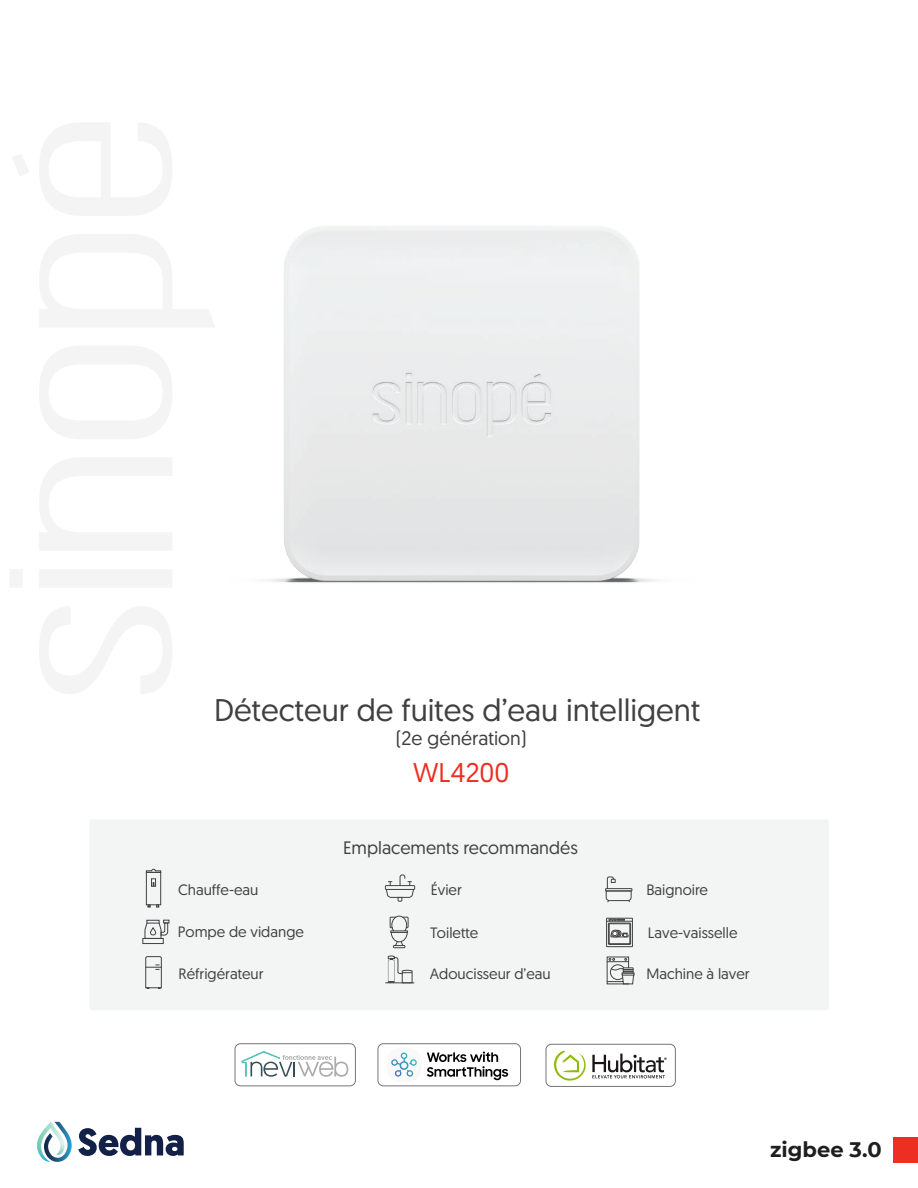
<style>
.page{position:relative;width:918px;height:1188px;background:#fff}
.page>*{position:absolute;margin:0;border:0;box-sizing:border-box;transform-origin:0 0}
.t1{font:31.35px "Geomanist";color:#413f41}
.t2{font:27px "Geomanist";color:#ee2e22}
.t3{font:700 21px "Montserrat";color:#201d1e}
.t4{font:19.5px "Geomanist";color:#413f41}
.t5{font:18px "Geomanist";color:#413f41}
.t6{font:15px "Geomanist";color:#413f41}
</style>
<div class="page">
<div style="left:89px;top:819px;width:740px;height:191px;background:#f3f5f5;border-radius:3px"></div>
<div style="left:893px;top:1137px;width:25px;height:26px;background:#ee2e22"></div>
<svg style="left:50px;top:686px;width:111px;height:8px"></svg>
<svg style="left:41px;top:123px;width:130px;height:31px"></svg>
<svg style="left:554px;top:1051px;width:32px;height:30px"></svg>
<svg style="left:592px;top:1054px;width:75px;height:24px"></svg>
<div style="left:546px;top:1044px;width:130px;height:43px;border:1px solid #767575;border-radius:5px"></div>
<div style="left:235px;top:1043px;width:121px;height:43px;border:1px solid #767575;border-radius:5px"></div>
<svg style="left:242px;top:1051px;width:106px;height:26px"></svg>
<div style="left:378px;top:1043px;width:143px;height:43px;border:1px solid #767575;border-radius:5px"></div>
<svg style="left:391px;top:1052px;width:26px;height:25px"></svg>
<svg style="left:427px;top:1052px;width:81px;height:28px"></svg>
<svg style="left:390px;top:916px;width:19px;height:32px"></svg>
<div style="left:385px;top:885px;width:30px;height:5px;border:1px solid #434143"></div>
<svg style="left:386px;top:874px;width:28px;height:28px"></svg>
<div style="left:605px;top:888px;width:27px;height:3px;border:1px solid #434143"></div>
<svg style="left:606px;top:877px;width:26px;height:25px"></svg>
<svg style="left:607px;top:957px;width:27px;height:27px"></svg>
<svg style="left:145px;top:956px;width:17px;height:33px"></svg>
<svg style="left:146px;top:869px;width:15px;height:38px"></svg>
<div style="left:143px;top:938px;width:20px;height:6px;border:1px solid #403f41"></div>
<svg style="left:145px;top:920px;width:24px;height:19px"></svg>
<svg style="left:386px;top:955px;width:28px;height:29px"></svg>
<div style="left:614px;top:930px;width:7px;height:7px;border:1px solid #434143;border-radius:50%"></div>
<div style="left:606px;top:918px;width:27px;height:29px;border:1px solid #434143"></div>
<div style="left:608px;top:923px;width:23px;height:22px;border:1px solid #434143"></div>
<div style="left:609px;top:924px;width:21px;height:20px;border:1px solid #434143"></div>
<svg style="left:607px;top:919px;width:25px;height:3px"></svg>
<div style="left:613px;top:930px;width:7px;height:7px;border:1px solid #434143;border-radius:50%"></div>
<div style="left:611px;top:930px;width:8px;height:7px;border:1px solid #434143;border-radius:50%"></div>
<svg style="left:611px;top:931px;width:17px;height:6px"></svg>
<img style="left:10px;top:154px;width:648px;height:532px">
<svg style="left:78px;top:1128px;width:106px;height:28px"></svg>
<svg style="left:37px;top:1122px;width:35px;height:40px"></svg>
<h1 class="t1" style="left:214px;top:690px;width:488px">Détecteur de fuites d’eau intelligent</h1>
<h3 class="t4" style="left:396px;top:725px;width:132px">(2e génération)</h3>
<h2 class="t2" style="left:413px;top:755px;width:98px">WL4200</h2>
<p class="t6" style="left:178px;top:880px;width:82px">Chauffe-eau</p>
<p class="t6" style="left:178px;top:922px;width:127px">Pompe de vidange</p>
<p class="t5" style="left:343px;top:836px;width:236px">Emplacements recommandés</p>
<p class="t6" style="left:431px;top:880px;width:33px">Évier</p>
<p class="t6" style="left:430px;top:923px;width:50px">Toilette</p>
<p class="t6" style="left:179px;top:964px;width:87px">Réfrigérateur</p>
<p class="t6" style="left:430px;top:964px;width:122px">Adoucisseur d’eau</p>
<p class="t6" style="left:646px;top:880px;width:63px">Baignoire</p>
<p class="t6" style="left:648px;top:923px;width:91px">Lave-vaisselle</p>
<p class="t6" style="left:646px;top:964px;width:105px">Machine à laver</p>
<h3 class="t3" style="left:770px;top:1135px;width:113px">zigbee 3.0</h3>
</div>
